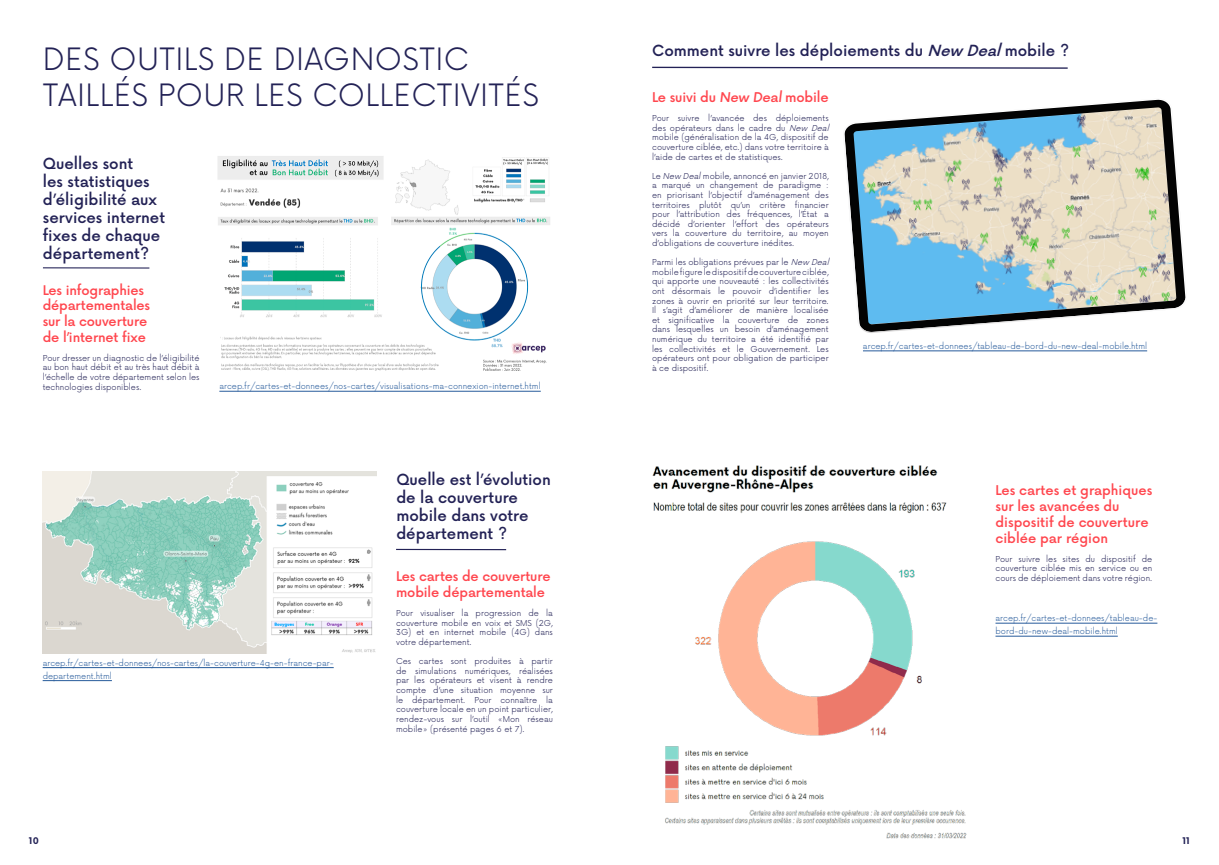
<style>
.page{position:relative;width:1219px;height:865px;background:#fff}
.page>*{position:absolute;margin:0;border:0;box-sizing:border-box;transform-origin:0 0}
.t1{font:300 30px/36px "Now Alt";letter-spacing:.015em;color:#232256}
.t2{font:500 15px/18px "Now Alt";color:#232256}
.t3{font:500 13.1px/15.8px "Now Alt";color:#ff474f}
.t4{font:500 13px/15.6px "Now Alt";letter-spacing:-.01em;color:#ff474f}
.t5{font:700 9px "Now Alt";color:#232256}
.t6{font:300 8px/9.6px "Now Alt";color:#232256;text-align:justify}
.t7{font:300 8px/13px "Now Alt";color:#275b9b}
.s1{font-style:italic}
</style>
<div class="page">
<hr style="left:43px;top:267px;width:106px;height:1px;background:#232256">
<hr style="left:396px;top:549px;width:110px;height:1px;background:#232256">
<hr style="left:219px;top:391px;width:322px;height:1px;background:#275b9b">
<hr style="left:43px;top:667px;width:291px;height:1px;background:#275b9b">
<hr style="left:43px;top:680px;width:69px;height:1px;background:#275b9b">
<img style="left:218px;top:156px;width:332px;height:215px">
<img style="left:43px;top:471px;width:333px;height:182px">
<svg style="left:652px;top:67px;width:416px;height:2px"></svg>
<hr style="left:863px;top:350px;width:284px;height:1px;background:#275b9b">
<hr style="left:995px;top:623px;width:162px;height:1px;background:#275b9b">
<hr style="left:995px;top:636px;width:123px;height:1px;background:#275b9b">
<svg style="left:864px;top:99px;width:308px;height:24px"></svg>
<svg style="left:844px;top:123px;width:342px;height:210px;background:#aec2c3"></svg>
<img style="left:652px;top:465px;width:373px;height:374px">
<h1 class="t1" style="left:43px;top:39px;width:498px">DES OUTILS DE DIAGNOSTIC<br>TAILLÉS POUR LES COLLECTIVITÉS</h1>
<h2 class="t2" style="left:43px;top:153px;width:124px">Quelles sont<br>les statistiques d’éligibilité aux services internet fixes de chaque département?</h2>
<h3 class="t4" style="left:43px;top:281px;width:109px">Les infographies départementales sur la couverture de l’internet fixe</h3>
<p class="t6" style="left:43px;top:352px;width:158px">Pour dresser un diagnostic de l’éligibilité au bon haut débit et au très haut débit à l’échelle de votre département selon les technologies disponibles.</p>
<p class="t7" style="left:219px;top:379px;width:323px">arcep.fr/cartes-et-donnees/nos-cartes/visualisations-ma-connexion-internet.html</p>
<h2 class="t2" style="left:396px;top:469px;width:156px">Quelle est l’évolution de la couverture mobile dans votre département ?</h2>
<p class="t7" style="left:43px;top:655px;width:293px">arcep.fr/cartes-et-donnees/nos-cartes/la-couverture-4g-en-france-par&shy;departement.html</p>
<h3 class="t4" style="left:396px;top:568px;width:156px">Les cartes de couverture mobile départementale</h3>
<p class="t6" style="left:396px;top:608px;width:158px">Pour visualiser la progression de la couverture mobile en voix et SMS (2G, 3G) et en internet mobile (4G) dans votre département.</p>
<p class="t6" style="left:396px;top:656px;width:158px">Ces cartes sont produites à partir de simulations numériques, réalisées par les opérateurs et visent à rendre compte d’une situation moyenne sur le département. Pour connaître la couverture locale en un point particulier, rendez-vous sur l’outil «Mon réseau mobile» (présenté pages 6 et 7).</p>
<h2 class="t2" style="left:652px;top:41px;width:419px">Comment suivre les déploiements du <span class="s1">New Deal</span>mobile ?</h2>
<h3 class="t3" style="left:652px;top:88px;width:178px">Le suivi du New Deal mobile</h3>
<p class="t6" style="left:652px;top:113px;width:181px;text-align:left">Pour suivre l’avancée des déploiements des opérateurs dans le cadre du <span class="s1">New Deal </span>mobile (généralisation de la 4G, dispositif de couverture ciblée, etc.) dans votre territoire à l’aide de cartes et de statistiques.</p>
<p class="t6" style="left:652px;top:170px;width:178px">Le <span class="s1">New Deal</span>mobile, annoncé en janvier 2018, a marqué un changement de paradigme : en priorisant l’objectif d’aménagement des territoires plutôt qu’un critère financier pour l’attribution des fréquences, l’État a décidé d’orienter l’effort des opérateurs vers la couverture du territoire, au moyen d’obligations de couverture inédites.</p>
<p class="t6" style="left:652px;top:257px;width:181px;text-align:left">Parmi les obligations prévues par le <span class="s1">New Deal </span>mobile figure le dispositif de couverture ciblée, qui apporte une nouveauté : les collectivités ont désormais le pouvoir d’identifier les zones à ouvrir en priorité sur leur territoire.<br>Il s’agit d’améliorer de manière localisée et significative la couverture de zones dans lesquelles un besoin d’aménagement numérique du territoire a été identifié par les collectivités et le Gouvernement. Les opérateurs ont pour obligation de participer à ce dispositif.</p>
<p class="t7" style="left:863px;top:339px;width:286px">arcep.fr/cartes-et-donnees/tableau-de-bord-du-new-deal-mobile.html</p>
<h3 class="t3" style="left:995px;top:482px;width:158px">Les cartes et graphiques sur les avancées du dispositif de couverture ciblée par région</h3>
<p class="t6" style="left:995px;top:553px;width:158px">Pour suivre les sites du dispositif de couverture ciblée mis en service ou en cours de déploiement dans votre région.</p>
<p class="t7" style="left:995px;top:611px;width:163px">arcep.fr/cartes-et-donnees/tableau-de&shy;bord-du-new-deal-mobile.html</p>
<p class="t5" style="left:29px;top:834px;width:11px">10</p>
<p class="t5" style="left:1182px;top:834px;width:9px">11</p>
</div>
